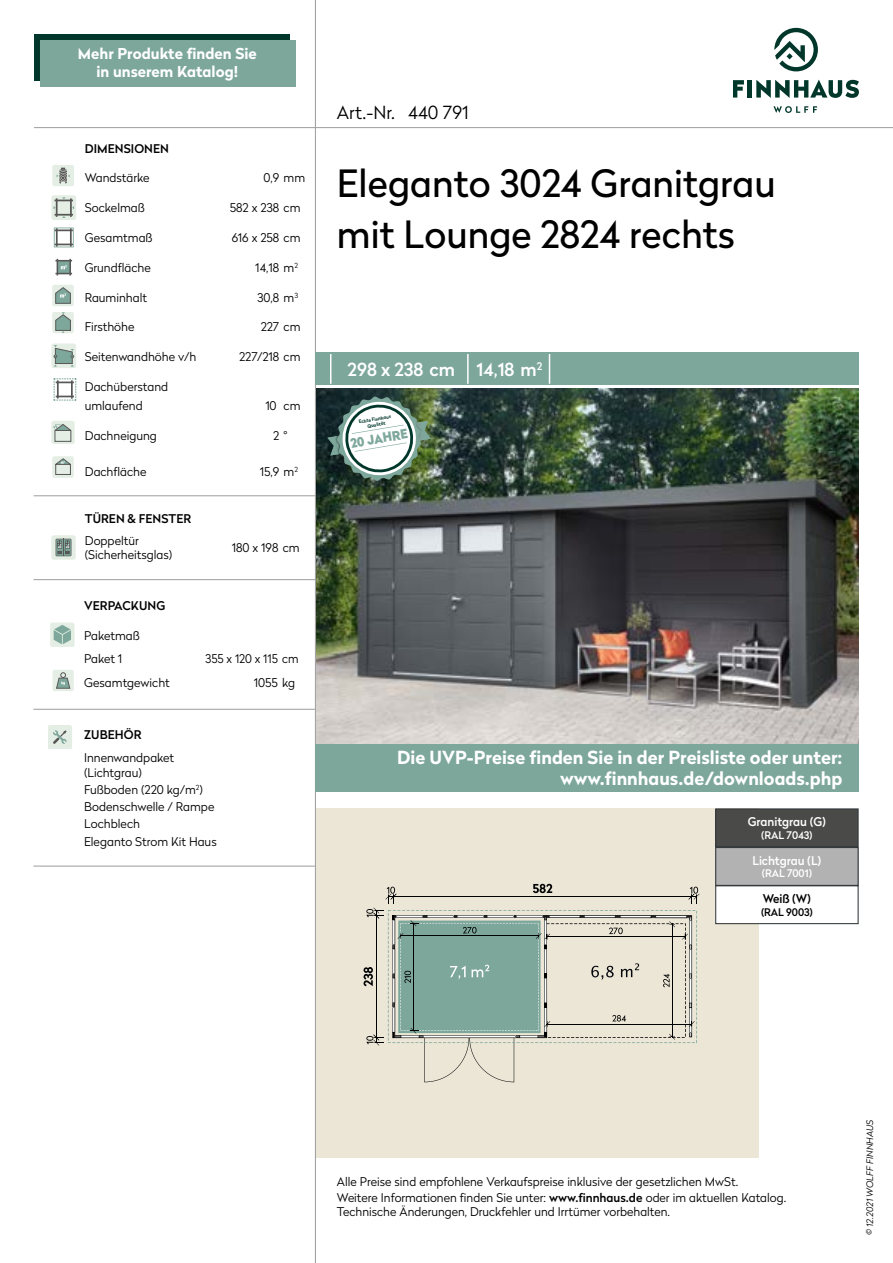
<style>
.page{position:relative;width:893px;height:1263px;background:#fff}
.page>*{position:absolute;margin:0;border:0;box-sizing:border-box;transform-origin:0 0}
.t1{font:37.5px/51px "Radikal";color:#000}
.t2{font:700 18px/21.6px "Radikal";color:#fff;text-align:right}
.t3{font:500 18px "Radikal";color:#fff}
.t4{font:300 18px "Radikal";color:#000}
.t5{font:700 15px/18px "Radikal";color:#fff;text-align:center}
.t6{font:900 12.9px "Radikal";color:#7ea79b;scale:.96 1}
.t7{font:300 12px/14.4px "Radikal";color:#000}
.t8{font:500 12px "Radikal";letter-spacing:.005em;color:#000}
.t9{font:500 12px "Radikal";letter-spacing:-.005em;color:#fff}
.t10{font:500 10.5px "Radikal";letter-spacing:-.005em;color:#fff}
.t11{font:500 10.5px "Radikal";letter-spacing:-.005em;color:#000}
.t12{font:italic 300 9px "Radikal";color:#000}
.t13{font:700 4.5px/5.4px "Radikal";color:#00372a;text-align:center}
.s1{font-weight:500}
</style>
<div class="page">
<div style="left:34px;top:34px;width:255px;height:46px;background:#00372a"></div>
<hr style="left:316px;top:127px;width:577px;height:1px;background:#9d9d9c">
<hr style="left:315px;top:0;width:1px;height:1263px;background:#9d9d9c">
<div style="left:40px;top:41px;width:255px;height:46px;background:#7ea79b"></div>
<div style="left:316px;top:808px;width:442px;height:350px;background:#ebe6d6"></div>
<div style="left:315px;top:352px;width:544px;height:32px;background:#7ea79b"></div>
<img style="left:316px;top:388px;width:543px;height:356px">
<div style="left:52px;top:165px;width:22px;height:21px;background:#e4eee4;border-radius:2px"></div>
<svg style="left:57px;top:168px;width:13px;height:15px"></svg>
<div style="left:51px;top:195px;width:25px;height:25px;background:#e4eee4;border-radius:3px"></div>
<svg style="left:54px;top:197px;width:20px;height:21px"></svg>
<svg style="left:52px;top:225px;width:24px;height:25px"></svg>
<svg style="left:54px;top:227px;width:20px;height:20px"></svg>
<svg style="left:55px;top:259px;width:17px;height:16px"></svg>
<div style="left:52px;top:285px;width:22px;height:21px;background:#e4eee4;border-radius:2px"></div>
<svg style="left:55px;top:287px;width:16px;height:17px"></svg>
<div style="left:52px;top:312px;width:22px;height:21px;background:#e4eee4;border-radius:2px"></div>
<svg style="left:55px;top:312px;width:16px;height:21px"></svg>
<div style="left:51px;top:343px;width:25px;height:25px;background:#e4eee4;border-radius:3px"></div>
<svg style="left:54px;top:345px;width:20px;height:22px"></svg>
<svg style="left:53px;top:377px;width:24px;height:24px"></svg>
<svg style="left:54px;top:378px;width:23px;height:23px"></svg>
<div style="left:51px;top:421px;width:24px;height:23px;background:#e4eee4;border-radius:2px"></div>
<svg style="left:53px;top:424px;width:19px;height:18px"></svg>
<div style="left:52px;top:456px;width:22px;height:22px;background:#e4eee4;border-radius:2px"></div>
<svg style="left:55px;top:458px;width:16px;height:17px"></svg>
<div style="left:48px;top:725px;width:24px;height:24px;background:#e4eee4;border-radius:3px"></div>
<svg style="left:53px;top:730px;width:14px;height:14px"></svg>
<div style="left:50px;top:622px;width:25px;height:25px;background:#e4eee4;border-radius:3px"></div>
<svg style="left:54px;top:625px;width:17px;height:19px"></svg>
<div style="left:53px;top:670px;width:21px;height:21px;background:#e4eee4;border-radius:2px"></div>
<svg style="left:56px;top:672px;width:15px;height:17px"></svg>
<hr style="left:34px;top:495px;width:282px;height:1px;background:#9d9d9c">
<hr style="left:34px;top:579px;width:282px;height:1px;background:#9d9d9c">
<hr style="left:33px;top:866px;width:282px;height:1px;background:#9d9d9c">
<hr style="left:34px;top:127px;width:281px;height:1px;background:#9d9d9c">
<hr style="left:33px;top:709px;width:282px;height:1px;background:#9d9d9c">
<svg style="left:364px;top:884px;width:335px;height:198px"></svg>
<hr style="left:330px;top:354px;width:1px;height:30px;background:#fff">
<hr style="left:467px;top:354px;width:2px;height:30px;background:#fff">
<hr style="left:549px;top:354px;width:1px;height:30px;background:#fff">
<div style="left:52px;top:535px;width:24px;height:25px;background:linear-gradient(to right,#e4eee4,#e4eee4);border-radius:3px"></div>
<svg style="left:56px;top:539px;width:15px;height:17px"></svg>
<svg style="left:327px;top:396px;width:104px;height:85px"></svg>
<div style="left:715px;top:809px;width:143px;height:38px;background:#4a4a49"></div>
<div style="left:715px;top:847px;width:143px;height:39px;background:#b3b2b2"></div>
<div style="left:715px;top:886px;width:144px;height:37px;background:#fff"></div>
<div style="left:715px;top:808px;width:144px;height:39px;border:1px solid #313639"></div>
<div style="left:715px;top:847px;width:144px;height:39px;border:1px solid #313639"></div>
<div style="left:715px;top:885px;width:144px;height:39px;border:1px solid #313639"></div>
<div style="left:316px;top:744px;width:543px;height:48px;background:#7ea79b"></div>
<svg style="left:774px;top:28px;width:44px;height:43px"></svg>
<svg style="left:773px;top:106px;width:44px;height:7px"></svg>
<svg style="left:733px;top:80px;width:11px;height:18px"></svg>
<hr style="left:748px;top:80px;width:4px;height:18px;background:#00372a">
<svg style="left:756px;top:80px;width:103px;height:18px"></svg>
<p class="t5" style="left:78px;top:44px;width:181px">Mehr Produkte finden Sie in unserem Katalog!</p>
<p class="t8" style="left:85px;top:140px;width:86px">DIMENSIONEN</p>
<p class="t7" style="left:85px;top:170px;width:66px">Wandstärke</p>
<p class="t7" style="left:264px;top:170px;width:43px">0,9 mm</p>
<p class="t7" style="left:85px;top:200px;width:62px">Sockelmaß</p>
<p class="t7" style="left:230px;top:200px;width:72px">582 x 238 cm</p>
<p class="t7" style="left:85px;top:230px;width:69px">Gesamtmaß</p>
<p class="t7" style="left:232px;top:230px;width:70px">616 x 258 cm</p>
<p class="t7" style="left:85px;top:260px;width:68px">Grundfläche</p>
<p class="t7" style="left:255px;top:260px;width:44px">14,18 m<sup>2</sup></p>
<p class="t7" style="left:85px;top:289px;width:64px">Rauminhalt</p>
<p class="t7" style="left:257px;top:289px;width:42px">30,8 m<sup>3</sup></p>
<p class="t7" style="left:85px;top:319px;width:51px">Firsthöhe</p>
<p class="t7" style="left:261px;top:319px;width:41px">227 cm</p>
<p class="t7" style="left:85px;top:349px;width:113px">Seitenwandhöhe v/h</p>
<p class="t7" style="left:239px;top:349px;width:63px">227/218 cm</p>
<p class="t7" style="left:85px;top:376px;width:85px;line-height:19.5px">Dachüberstand umlaufend</p>
<p class="t7" style="left:265px;top:398px;width:37px">10 cm</p>
<p class="t7" style="left:85px;top:428px;width:74px">Dachneigung</p>
<p class="t7" style="left:273px;top:428px;width:16px">2 °</p>
<p class="t7" style="left:85px;top:464px;width:63px">Dachfläche</p>
<p class="t7" style="left:260px;top:464px;width:40px">15,9 m<sup>2</sup></p>
<p class="t8" style="left:85px;top:510px;width:108px">TÜREN &amp; FENSTER</p>
<p class="t7" style="left:85px;top:533px;width:89px">Doppeltür (Sicherheitsglas)</p>
<p class="t7" style="left:232px;top:540px;width:69px">180 x 198 cm</p>
<p class="t8" style="left:84px;top:597px;width:83px">VERPACKUNG</p>
<p class="t7" style="left:84px;top:623px;width:57px;line-height:23.4px">Paketmaß<br>Paket 1</p>
<p class="t7" style="left:205px;top:651px;width:95px">355 x 120 x 115 cm</p>
<p class="t7" style="left:84px;top:675px;width:87px">Gesamtgewicht</p>
<p class="t7" style="left:254px;top:675px;width:43px">1055 kg</p>
<p class="t8" style="left:84px;top:726px;width:59px">ZUBEHÖR</p>
<p class="t7" style="left:84px;top:750px;width:92px">Innenwandpaket (Lichtgrau)</p>
<p class="t7" style="left:84px;top:780px;width:134px;line-height:17.4px">Fußboden (220 kg/m<sup>2</sup>)<br>Bodenschwelle / Rampe<br>Lochblech<br>Eleganto Strom Kit Haus</p>
<h2 class="t4" style="left:337px;top:100px;width:133px">Art.-Nr. 440 791</h2>
<h1 class="t1" style="left:337px;top:156px;width:440px">Eleganto 3024 Granitgrau mit Lounge 2824 rechts</h1>
<h2 class="t3" style="left:348px;top:356px;width:196px">298 x 238 cm 14,18 m<sup>2</sup></h2>
<p class="t13" style="left:359px;top:419px;width:34px;rotate:-9deg">Echte Finnhaus<br>Qualität</p>
<p class="t6" style="left:349px;top:434px;width:62px;rotate:-10deg">20 JAHRE</p>
<h2 class="t2" style="left:397px;top:745px;width:447px">Die UVP-Preise finden Sie in der Preisliste oder unter: www.finnhaus.de/downloads.php</h2>
<p class="t9" style="left:748px;top:813px;width:80px">Granitgrau (G)</p>
<p class="t10" style="left:761px;top:827px;width:53px">(RAL 7043)</p>
<p class="t9" style="left:753px;top:852px;width:70px">Lichtgrau (L)</p>
<p class="t10" style="left:762px;top:866px;width:52px">(RAL 7001)</p>
<p class="t8" style="left:763px;top:890px;width:50px">Weiß (W)</p>
<p class="t11" style="left:761px;top:904px;width:53px">(RAL 9003)</p>
<p class="t7" style="left:337px;top:1174px;width:403px">Alle Preise sind empfohlene Verkaufspreise inklusive der gesetzlichen MwSt.</p>
<p class="t7" style="left:337px;top:1190px;width:451px">Weitere Informationen finden Sie unter: <span class="s1">www.finnhaus.de</span> oder im aktuellen Katalog.<br>Technische Änderungen, Druckfehler und Irrtümer vorbehalten.</p>
<p class="t12" style="left:864px;top:1235px;width:117px;rotate:-90deg">© 12.2021 WOLFF FINNHAUS</p>
</div>
